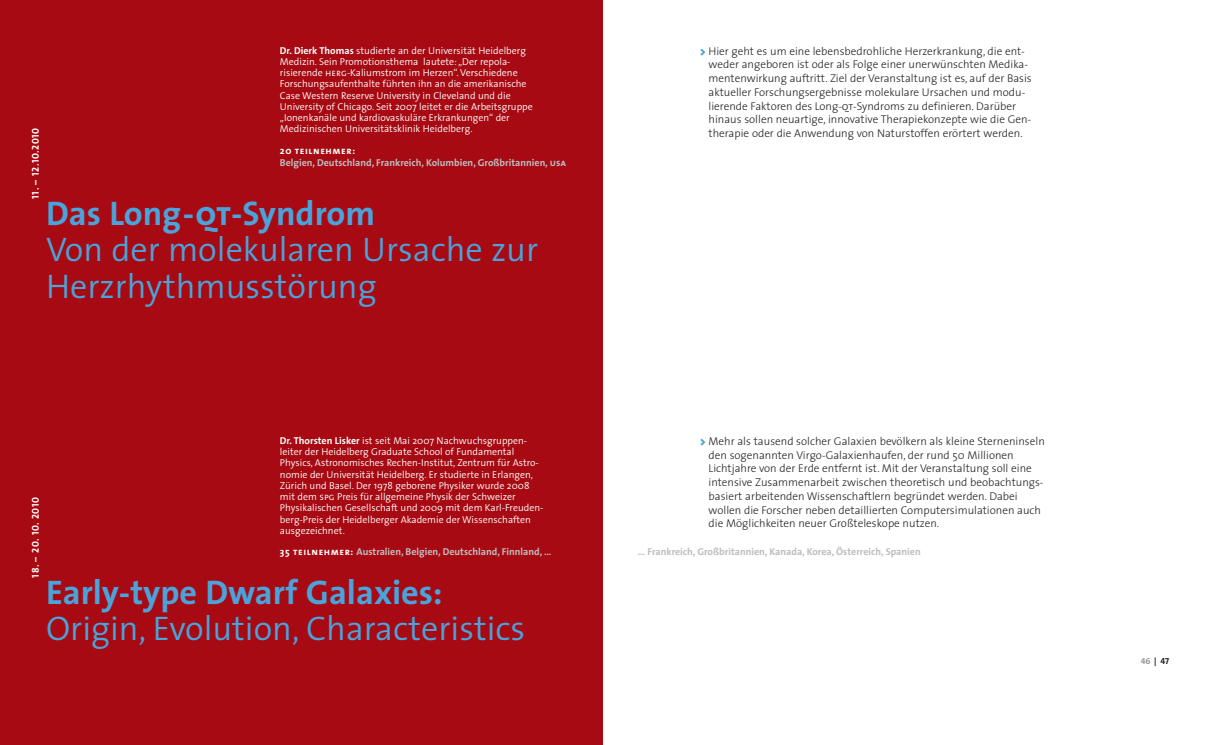
<style>
.page{position:relative;width:1205px;height:745px;background:#fff}
.page>*{position:absolute;margin:0;border:0;box-sizing:border-box;transform-origin:0 0}
.t1{font:300 34.25px/36.2px "The Sans";color:#4aa3da}
.t2{font:700 34.25px "The Sans";color:#4aa3da}
.t3{font:300 11.25px/13.8px "The Sans";color:#231f20}
.t4{font:300 10px/11.2px "The Sans";color:#fff}
.t5{font:700 10px "The Sans";color:#bcbdc0}
.t6{font:10px "The Sans Bold Caps";letter-spacing:.06em;color:#fff}
.t7{font:8.75px "The Sans Bold Caps";color:#231f20}
.s1{font-weight:700}
.s2{font-family:"The Sans Semi Light Caps";font-weight:400}
.s3{font-family:"The Sans";font-weight:700}
.s4{font-family:"The Sans Bold Caps";font-weight:400}
.s5{font-weight:900;color:#4aa3da}
.s6{font-family:"The Sans Light Caps";font-weight:400}
.s7{color:#fff}
.s8{font-family:"The Sans Bold Caps";font-weight:400;color:#fff}
.s9{color:#939598}
</style>
<div class="page">
<div style="left:0;top:0;width:602px;height:744px;background:#a70a12"></div>
<p class="t4" style="left:280px;top:46px;width:254px"><span class="s1">Dr. Dierk Thomas</span> studierte an der Universität Heidelberg Medizin. Sein Promotionsthema lautete: „Der repola&shy;risierende <span class="s2">herg</span>-Kaliumstrom im Herzen“. Verschiedene Forschungsaufenthalte führten ihn an die amerikanische Case Western Reserve University in Cleveland und die University of Chicago. Seit 2007 leitet er die Arbeitsgruppe „Ionenkanäle und kardiovaskuläre Erkrankungen“ der Medizinischen Universitätsklinik Heidelberg.</p>
<p class="t6" style="left:280px;top:147px;width:77px"><span class="s3">20</span> teilnehmer:</p>
<p class="t5" style="left:280px;top:158px;width:288px">Belgien, Deutschland, Frankreich, Kolumbien, Großbritannien<span class="s4">, usa</span></p>
<h1 class="t1" style="left:46px;top:199px;width:493px"><span class="s1">Das Long-</span><span class="s4">qt</span><span class="s1">-Syndrom<br></span>Von der molekularen Ursache zur<br>Herzrhythmusstörung</h1>
<p class="t6" style="left:32px;top:199px;width:72px;rotate:-90deg">11. – 12.10.2010</p>
<p class="t3" style="left:708px;top:45px;width:325px;text-indent:-9px"><span class="s5">&gt;</span> Hier geht es um eine lebensbedrohliche Herzerkrankung, die ent&shy;weder angeboren ist oder als Folge einer unerwünschten Medika&shy;mentenwirkung auftritt. Ziel der Veranstaltung ist es, auf der Basis aktueller Forschungsergebnisse molekulare Ursachen und modu&shy;lierende Faktoren des Long-<span class="s6">qt-</span>Syndroms zu definieren. Darüber hinaus sollen neuartige, innovative Therapiekonzepte wie die Gen&shy;therapie oder die Anwendung von Naturstoffen erörtert werden.</p>
<p class="t6" style="left:32px;top:577px;width:82px;rotate:-90deg">18. – 20. 10. 2010</p>
<p class="t4" style="left:280px;top:436px;width:265px"><span class="s1">Dr. Thorsten Lisker</span> ist seit Mai 2007 Nachwuchsgruppen&shy;leiter der Heidelberg Graduate School of Fundamental Physics, Astronomisches Rechen-Institut, Zentrum für Astro&shy;nomie der Universität Heidelberg. Er studierte in Erlangen, Zürich und Basel. Der 1978 geborene Physiker wurde 2008 mit dem <span class="s2">spg</span> Preis für allgemeine Physik der Schweizer Physikalischen Gesellschaft und 2009 mit dem Karl-Freuden&shy;berg-Preis der Heidelberger Akademie der Wissenschaften ausgezeichnet.</p>
<p class="t3" style="left:708px;top:435px;width:338px;text-indent:-9px"><span class="s5">&gt;</span> Mehr als tausend solcher Galaxien bevölkern als kleine Sterneninseln den sogenannten Virgo-Galaxienhaufen, der rund 50 Millionen Lichtjahre von der Erde entfernt ist. Mit der Veranstaltung soll eine intensive Zusammenarbeit zwischen theoretisch und beobachtungs&shy;basiert arbeitenden Wissenschaftlern begründet werden. Dabei wollen die Forscher neben detaillierten Computersimulationen auch die Möglichkeiten neuer Großteleskope nutzen.</p>
<p class="t5" style="left:280px;top:547px;width:273px"><span class="s7">35</span> <span class="s8">teilnehmer:</span> Australien, Belgien, Deutschland, Finnland, …</p>
<p class="t5" style="left:638px;top:547px;width:284px">… Frankreich, Großbritannien, Kanada, Korea, Österreich, Spanien</p>
<h1 class="t2" style="left:46px;top:578px;width:398px">Early-type Dwarf Galaxies:</h1>
<h1 class="t1" style="left:46px;top:614px;width:481px">Origin, Evolution, Characteristics</h1>
<p class="t7" style="left:1140px;top:657px;width:30px"><span class="s9">46</span> | 47</p>
</div>
